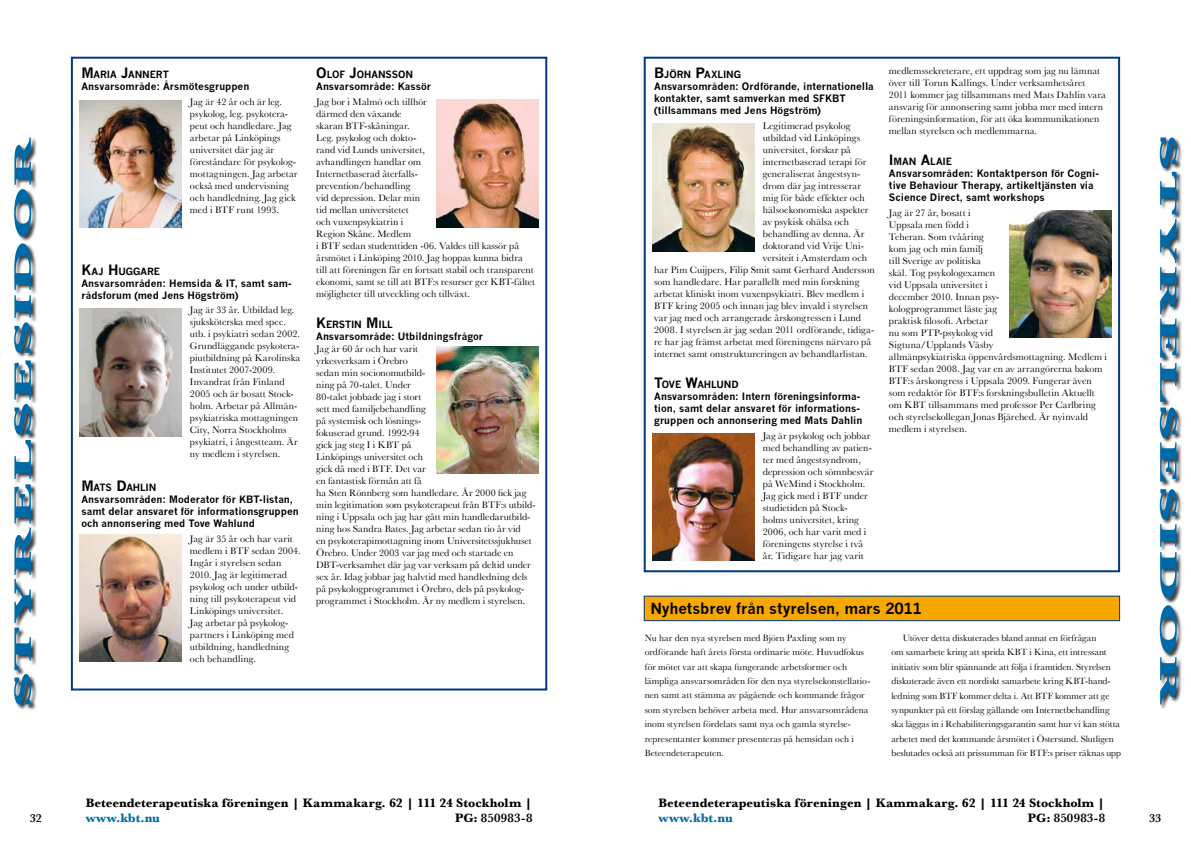
<style>
.page{position:relative;width:1191px;height:842px;background:#fff}
.page>*{position:absolute;margin:0;border:0;box-sizing:border-box;transform-origin:0 0}
.t1{font:700 15px "News Gothic";letter-spacing:-.01em;color:#000}
.t2{font:700 12.8px "Baskerville";color:#000}
.t3{font:600 12.8px "Baskerville";letter-spacing:.015em;color:#000}
.t4{font:700 12.8px "Baskerville";letter-spacing:-.005em;color:#0069a7}
.t5{font:600 12px "Baskerville";color:#000}
.t6{font:10px/12px "Baskerville";letter-spacing:.01em;color:#000}
.t7{font:700 10px/12px "News Gothic";color:#000}
.t8{font:700 9.8px "News Gothic";letter-spacing:-.01em;color:#000}
.t9{font:9.5px/14.4px "Baskerville";letter-spacing:.005em;color:#000}
.s1{font-size:14px}
.s2{font-weight:700}
</style>
<div class="page">
<div style="left:14px;top:137px;width:23px;height:573px;background:#000;opacity:.75"></div>
<svg style="left:14px;top:137px;width:17px;height:567px"></svg>
<div style="left:1159px;top:137px;width:23px;height:573px;background:#000;opacity:.75"></div>
<svg style="left:1159px;top:137px;width:17px;height:567px"></svg>
<div style="left:71px;top:57px;width:476px;height:633px;border:2px solid #003882"></div>
<img style="left:79px;top:100px;width:102px;height:128px">
<img style="left:437px;top:346px;width:102px;height:128px">
<img style="left:437px;top:99px;width:102px;height:128px">
<img style="left:79px;top:534px;width:102px;height:128px">
<img style="left:79px;top:308px;width:102px;height:128px">
<div style="left:643px;top:57px;width:477px;height:515px;border:2px solid #003882"></div>
<img style="left:652px;top:124px;width:102px;height:127px">
<img style="left:1009px;top:210px;width:102px;height:128px">
<img style="left:652px;top:433px;width:102px;height:128px">
<div style="left:644px;top:596px;width:475px;height:25px;background:#f7a800"></div>
<div style="left:643px;top:596px;width:477px;height:25px;border:1px solid #003882"></div>
<p class="t8" style="left:81px;top:68px;width:89px"><span class="s1">M</span>ARIA <span class="s1">J</span>ANNERT</p>
<p class="t7" style="left:81px;top:80px;width:169px">Ansvarsområde: Årsmötesgruppen</p>
<p class="t6" style="left:190px;top:95px;width:109px">Jag är 42 år och är leg. psykolog, leg. psykotera&shy;peut och handledare. Jag arbetar på Linköpings universitet där jag är föreståndare för psykolog&shy;mottagningen. Jag arbetar också med undervisning och handledning. Jag gick med i BTF runt 1993.</p>
<p class="t8" style="left:81px;top:265px;width:80px"><span class="s1">K</span>AJ <span class="s1">H</span> UGGARE</p>
<p class="t7" style="left:81px;top:277px;width:212px">Ansvarsområden: Hemsida &amp; IT, samt sam&shy;rådsforum (med Jens Högström)</p>
<p class="t6" style="left:190px;top:304px;width:112px">Jag är 33 år. Utbildad leg. sjuksköterska med spec. utb. i psykiatri sedan 2002.<br>Grundläggande psykotera&shy;piutbildning på Karolinska<br>Institutet 2007-2009.<br>Invandrat från Finland<br>2005 och är bosatt Stock&shy;holm. Arbetar på Allmän&shy;psykiatriska mottagningen<br>City, Norra Stockholms psykiatri, i ångestteam. Är ny medlem i styrelsen.</p>
<p class="t8" style="left:81px;top:482px;width:77px"><span class="s1">M</span>ATS <span class="s1">D</span>AHLIN</p>
<p class="t7" style="left:81px;top:493px;width:219px">Ansvarsområden: Moderator för KBT-listan, samt delar ansvaret för informationsgruppen och annonsering med Tove Wahlund</p>
<p class="t6" style="left:190px;top:533px;width:112px">Jag är 35 år och har varit medlem i BTF sedan 2004.<br>Ingår i styrelsen sedan<br>2010. Jag är legitimerad psykolog och under utbild&shy;ning till psykoterapeut vid<br>Linköpings universitet.<br>Jag arbetar på psykolog&shy;partners i Linköping med utbildning, handledning och behandling.</p>
<p class="t8" style="left:316px;top:68px;width:98px"><span class="s1">O</span>LOF <span class="s1">J</span>OHANSSON</p>
<p class="t7" style="left:316px;top:80px;width:117px">Ansvarsområde: Kassör</p>
<p class="t6" style="left:316px;top:95px;width:220px">Jag bor i Malmö och tillhör<br>därmed den växande<br>skaran BTF-skåningar.<br>Leg. psykolog och dokto-<br>rand vid Lunds universitet,<br>avhandlingen handlar om<br>Internetbaserad återfalls-<br>prevention/behandling<br>vid depression. Delar min<br>tid mellan universitetet<br>och vuxenpsykiatrin i<br>Region Skåne. Medlem<br>i BTF sedan studenttiden -06. Valdes till kassör på årsmötet i Linköping 2010. Jag hoppas kunna bidra till att föreningen får en fortsatt stabil och transparent ekonomi, samt se till att BTF:s resurser ger KBT-fältet möjligheter till utveckling och tillväxt.</p>
<p class="t8" style="left:316px;top:318px;width:78px"><span class="s1">K</span>ERSTIN <span class="s1">M</span>ILL</p>
<p class="t7" style="left:316px;top:330px;width:168px">Ansvarsområde: Utbildningsfrågor</p>
<p class="t6" style="left:316px;top:342px;width:221px">Jag är 60 år och har varit<br>yrkesverksam i Örebro<br>sedan min socionomutbild-<br>ning på 70-talet. Under<br>80-talet jobbade jag i stort<br>sett med familjebehandling<br>på systemisk och lösnings-<br>fokuserad grund. 1992-94<br>gick jag steg I i KBT på<br>Linköpings universitet och<br>gick då med i BTF. Det var<br>en fantastisk förmån att få<br>ha Sten Rönnberg som handledare. År 2000 fick jag min legitimation som psykoterapeut från BTF:s utbild&shy;ning i Uppsala och jag har gått min handledarutbild&shy;ning hos Sandra Bates. Jag arbetar sedan tio år vid<br>en psykoterapimottagning inom Universitetssjukhuset Örebro. Under 2003 var jag med och startade en DBT-verksamhet där jag var verksam på deltid under sex år. Idag jobbar jag halvtid med handledning dels på psykologprogrammet i Örebro, dels på psykolog&shy;programmet i Stockholm. Är ny medlem i styrelsen.</p>
<p class="t8" style="left:654px;top:68px;width:88px"><span class="s1">B</span>JÖRN <span class="s1">P</span>AXLING</p>
<p class="t7" style="left:654px;top:80px;width:221px">Ansvarsområden: Ordförande, internationella kontakter, samt samverkan med SFKBT (tillsammans med Jens Högström)</p>
<p class="t6" style="left:763px;top:119px;width:89px">Legitimerad psykolog</p>
<p class="t6" style="left:763px;top:131px;width:99px">utbildad vid Linköpings</p>
<p class="t6" style="left:763px;top:143px;width:90px">universitet, forskar på</p>
<p class="t6" style="left:763px;top:155px;width:105px">internetbaserad terapi för</p>
<p class="t6" style="left:763px;top:167px;width:99px">generaliserat ångestsyn-</p>
<p class="t6" style="left:763px;top:179px;width:100px">drom där jag intresserar</p>
<p class="t6" style="left:763px;top:191px;width:103px">mig för både effekter och</p>
<p class="t6" style="left:763px;top:203px;width:107px">hälsoekonomiska aspekter</p>
<p class="t6" style="left:763px;top:215px;width:88px">av psykisk ohälsa och</p>
<p class="t6" style="left:763px;top:227px;width:103px">behandling av denna. Är</p>
<p class="t6" style="left:763px;top:239px;width:102px">doktorand vid Vrije Uni-</p>
<p class="t6" style="left:763px;top:251px;width:106px">versiteit i Amsterdam och</p>
<p class="t6" style="left:654px;top:263px;width:222px">har Pim Cuijpers, Filip Smit samt Gerhard Andersson</p>
<p class="t6" style="left:654px;top:275px;width:207px">som handledare. Har parallellt med min forskning</p>
<p class="t6" style="left:654px;top:287px;width:211px">arbetat kliniskt inom vuxenpsykiatri. Blev medlem i</p>
<p class="t6" style="left:654px;top:299px;width:215px">BTF kring 2005 och innan jag blev invald i styrelsen</p>
<p class="t6" style="left:654px;top:311px;width:208px">var jag med och arrangerade årskongressen i Lund</p>
<p class="t6" style="left:654px;top:323px;width:221px">2008. I styrelsen är jag sedan 2011 ordförande, tidiga-</p>
<p class="t6" style="left:654px;top:335px;width:218px">re har jag främst arbetat med föreningens närvaro på</p>
<p class="t6" style="left:654px;top:347px;width:215px">internet samt omstruktureringen av behandlarlistan.</p>
<p class="t8" style="left:654px;top:378px;width:85px"><span class="s1">T</span>OVE <span class="s1">W</span>AHLUND</p>
<p class="t7" style="left:654px;top:390px;width:210px">Ansvarsområden: Intern föreningsinforma&shy;tion, samt delar ansvaret för informations&shy;gruppen och annonsering med Mats Dahlin</p>
<p class="t6" style="left:763px;top:429px;width:112px">Jag är psykolog och jobbar med behandling av patien&shy;ter med ångestsyndrom, depression och sömnbesvär på WeMind i Stockholm.<br>Jag gick med i BTF under studietiden på Stock&shy;holms universitet, kring<br>2006, och har varit med i föreningens styrelse i två år. Tidigare har jag varit</p>
<p class="t6" style="left:889px;top:65px;width:218px">medlemssekreterare, ett uppdrag som jag nu lämnat över till Torun Kallings. Under verksamhetsåret 2011 kommer jag tillsammans med Mats Dahlin vara ansvarig för annonsering samt jobba mer med intern föreningsinformation, för att öka kommunikationen mellan styrelsen och medlemmarna.</p>
<p class="t8" style="left:889px;top:155px;width:64px"><span class="s1">I</span> MAN <span class="s1">A</span>LAIE</p>
<p class="t7" style="left:889px;top:167px;width:211px">Ansvarsområden: Kontaktperson för Cogni&shy;tive Behaviour Therapy, artikeltjänsten via<br>Science Direct, samt workshops</p>
<p class="t6" style="left:889px;top:206px;width:220px">Jag är 27 år, bosatt i<br>Uppsala men född i<br>Teheran. Som tvååring<br>kom jag och min familj<br>till Sverige av politiska<br>skäl. Tog psykologexamen<br>vid Uppsala universitet i<br>december 2010. Innan psy-<br>kologprogrammet läste jag<br>praktisk filosofi. Arbetar<br>nu som PTP-psykolog vid<br>Sigtuna/Upplands Väsby<br>allmänpsykiatriska öppenvårdsmottagning. Medlem i<br>BTF sedan 2008. Jag var en av arrangörerna bakom<br>BTF:s årskongress i Uppsala 2009. Fungerar även som redaktör för BTF:s forskningsbulletin Aktuellt om KBT tillsammans med professor Per Carlbring och styrelsekollegan Jonas Bjärehed. Är nyinvald medlem i styrelsen.</p>
<h1 class="t1" style="left:650px;top:599px;width:273px">Nyhetsbrev från styrelsen, mars 2011</h1>
<p class="t9" style="left:644px;top:630px;width:227px">Nu har den nya styrelsen med Björn Paxling som ny ordförande haft årets första ordinarie möte. Huvudfokus för mötet var att skapa fungerande arbetsformer och lämpliga ansvarsområden för den nya styrelsekonstellatio&shy;nen samt att stämma av pågående och kommande frågor som styrelsen behöver arbeta med. Hur ansvarsområdena inom styrelsen fördelats samt nya och gamla styrelse&shy;representanter kommer presenteras på hemsidan och i Beteendeterapeuten.</p>
<p class="t9" style="left:891px;top:630px;width:231px;text-indent:11px">Utöver detta diskuterades bland annat en förfrågan<br>om samarbete kring att sprida KBT i Kina, ett intressant initiativ som blir spännande att följa i framtiden. Styrelsen diskuterade även ett nordiskt samarbete kring KBT-hand&shy;ledning som BTF kommer delta i. Att BTF kommer att ge synpunkter på ett förslag gällande om Internetbehandling ska läggas in i Rehabiliteringsgarantin samt hur vi kan stötta arbetet med det kommande årsmötet i Östersund. Slutligen beslutades också att prissumman för BTF:s priser räknas upp</p>
<p class="t2" style="left:86px;top:796px;width:448px">Beteendeterapeutiska föreningen | Kammakarg. 62 | 111 24 Stockholm |</p>
<p class="t4" style="left:86px;top:810px;width:76px">www.kbt.nu</p>
<p class="t3" style="left:455px;top:810px;width:79px"><span class="s2">PG:</span> 850983-8</p>
<p class="t2" style="left:658px;top:796px;width:448px">Beteendeterapeutiska föreningen | Kammakarg. 62 | 111 24 Stockholm |</p>
<p class="t4" style="left:658px;top:810px;width:76px">www.kbt.nu</p>
<p class="t3" style="left:1027px;top:810px;width:79px"><span class="s2">PG:</span> 850983-8</p>
<p class="t5" style="left:30px;top:811px;width:14px">32</p>
<p class="t5" style="left:1149px;top:811px;width:14px">33</p>
</div>
